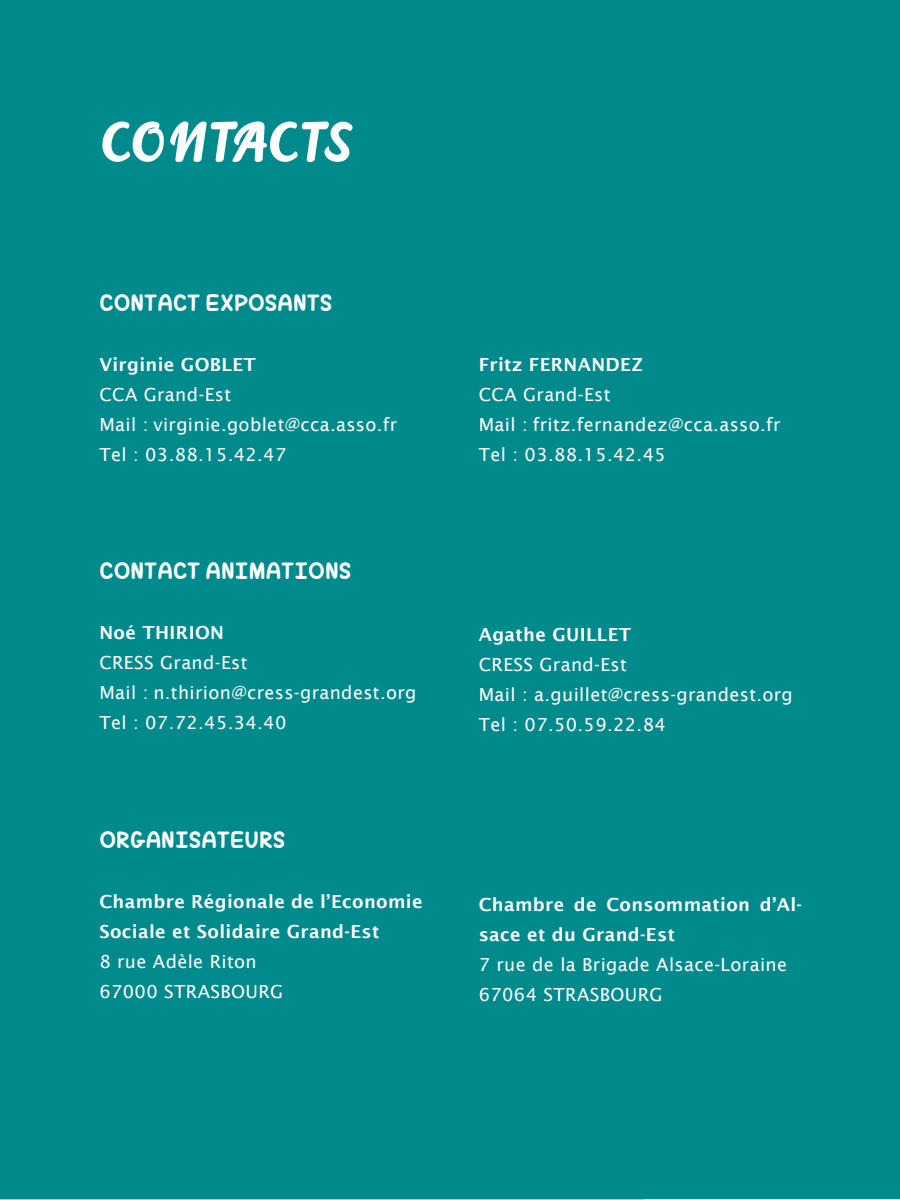
<style>
.page{position:relative;width:900px;height:1200px;background:#fff}
.page>*{position:absolute;margin:0;border:0;box-sizing:border-box;transform-origin:0 0}
.t1{font:54px "chocolate";letter-spacing:-.02em;color:#fff}
.t2{font:24px "Hug Me Tight";color:#fff}
.t3{font:18px/30px "Lucida Sans";letter-spacing:.02em;color:#fff}
.t4{font:600 18px/30px "Lucida Sans";letter-spacing:.02em;color:#fff}
</style>
<div class="page">
<div style="left:1px;top:0;width:899px;height:1198px;background:#008a8c"></div>
<h1 class="t1" style="left:99px;top:112px;width:254px">CONTACTS</h1>
<h2 class="t2" style="left:99px;top:287px;width:234px">CONTACT EXPOSANTS</h2>
<p class="t4" style="left:99px;top:350px;width:158px">Virginie GOBLET</p>
<p class="t3" style="left:99px;top:380px;width:299px">CCA Grand-Est<br>Mail : virginie.goblet@cca.asso.fr<br>Tel : 03.88.15.42.47</p>
<h2 class="t2" style="left:99px;top:555px;width:253px">CONTACT ANIMATIONS</h2>
<p class="t4" style="left:99px;top:617px;width:126px">Noé THIRION</p>
<p class="t3" style="left:99px;top:647px;width:319px">CRESS Grand-Est<br>Mail : n.thirion@cress-grandest.org<br>Tel : 07.72.45.34.40</p>
<h2 class="t2" style="left:99px;top:824px;width:188px">ORGANISATEURS</h2>
<p class="t4" style="left:99px;top:886px;width:325px">Chambre Régionale de l’Economie<br>Sociale et Solidaire Grand-Est</p>
<p class="t3" style="left:99px;top:946px;width:185px">8 rue Adèle Riton<br>67000 STRASBOURG</p>
<p class="t4" style="left:479px;top:350px;width:166px">Fritz FERNANDEZ</p>
<p class="t3" style="left:479px;top:380px;width:303px">CCA Grand-Est<br>Mail : fritz.fernandez@cca.asso.fr<br>Tel : 03.88.15.42.45</p>
<p class="t4" style="left:479px;top:620px;width:154px">Agathe GUILLET</p>
<p class="t3" style="left:479px;top:650px;width:316px">CRESS Grand-Est<br>Mail : a.guillet@cress-grandest.org<br>Tel : 07.50.59.22.84</p>
<p class="t4" style="left:479px;top:890px;width:325px">Chambre de Consommation d’Al&shy;sace et du Grand-Est</p>
<p class="t3" style="left:479px;top:950px;width:310px">7 rue de la Brigade Alsace-Loraine<br>67064 STRASBOURG</p>
</div>
